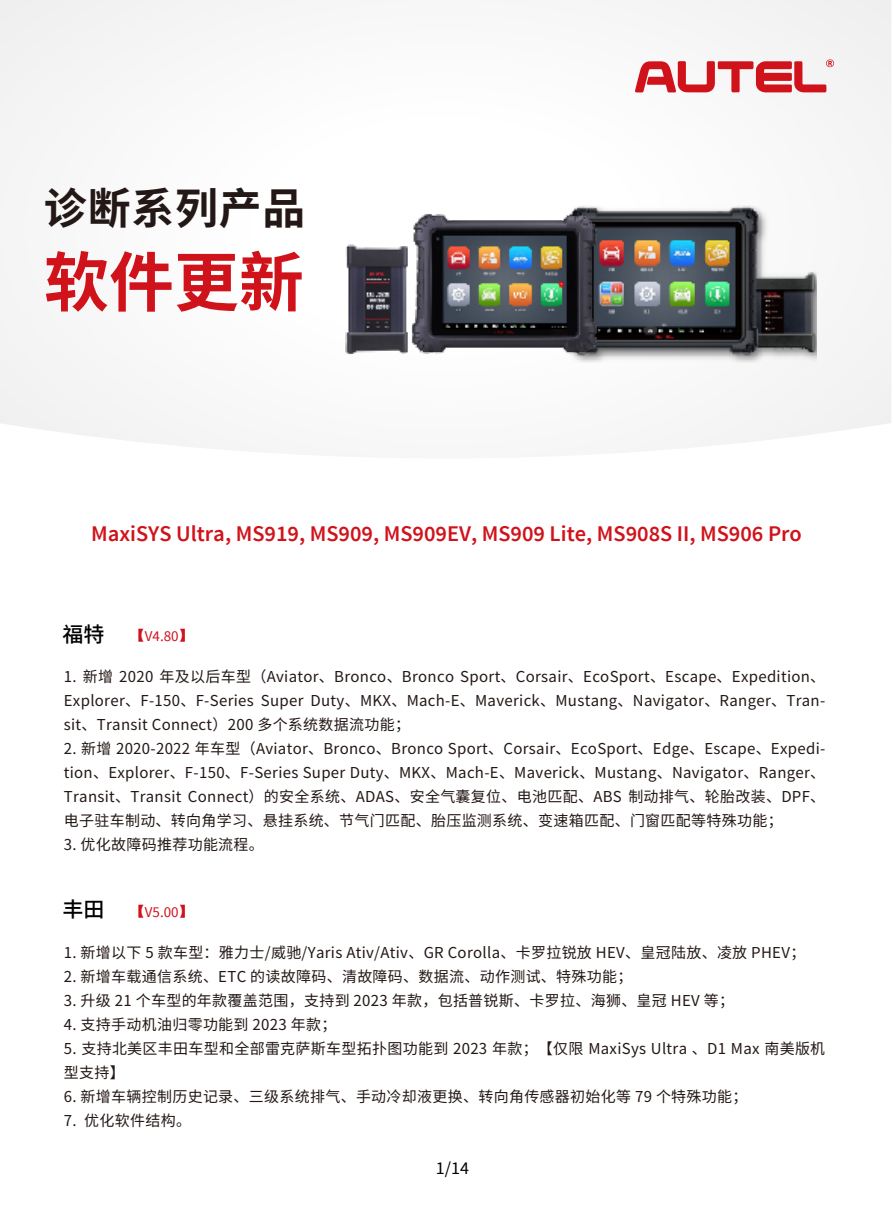
<style>
.page{position:relative;width:893px;height:1212px;background:#fff}
.page>*{position:absolute;margin:0;border:0;box-sizing:border-box;transform-origin:0 0}
.t1{font:700 64.95px "Source Han Sans CN";color:#d0121b}
.t2{font:700 42.9px "Source Han Sans CN";letter-spacing:.02em;color:#231815}
.t3{font:600 22.35px "Source Sans Pro";color:#d0121b}
.t4{font:18px "Source Sans Pro";color:#000}
.t5{font:15px/24px "Source Han Sans CN";letter-spacing:.02em;color:#231815;text-align:justify}
.t6{font:15px "Source Sans Pro";color:#d0121b}
.s1{font-family:"Source Han Sans CN";font-weight:500;font-size:21px;color:#000}
.s2{font-family:"Adobe Song Std";font-weight:300}
</style>
<div class="page">
<svg style="left:0;top:0;width:891px;height:448px"></svg>
<svg style="left:635px;top:59px;width:199px;height:34px"></svg>
<img style="left:596px;top:206px;width:221px;height:156px">
<img style="left:345px;top:206px;width:251px;height:156px">
<h2 class="t2" style="left:44px;top:186px;width:263px">诊断系列产品</h2>
<h1 class="t1" style="left:44px;top:249px;width:261px">软件更新</h1>
<h3 class="t3" style="left:91px;top:520px;width:712px">MaxiSYS Ultra, MS919, MS909, MS909EV, MS909 Lite, MS908S II, MS906 Pro</h3>
<p class="t6" style="left:62px;top:627px;width:133px"><span class="s1">福特</span> <span class="s2">【</span>V4.80<span class="s2">】</span></p>
<p class="t5" style="left:64px;top:664px;width:763px">1. 新增 2020 年及以后车型（Aviator、Bronco、Bronco Sport、Corsair、EcoSport、Escape、Expedition、Explorer、F-150、F-Series Super Duty、MKX、Mach-E、Maverick、Mustang、Navigator、Ranger、Tran&shy;sit、Transit Connect）200 多个系统数据流功能；</p>
<p class="t5" style="left:64px;top:736px;width:763px">2. 新增 2020-2022 年车型（Aviator、Bronco、Bronco Sport、Corsair、EcoSport、Edge、Escape、Expedi&shy;tion、Explorer、F-150、F-Series Super Duty、MKX、Mach-E、Maverick、Mustang、Navigator、Ranger、Transit、Transit Connect）的安全系统、ADAS、安全气囊复位、电池匹配、ABS 制动排气、轮胎改装、DPF、电子驻车制动、转向角学习、悬挂系统、节气门匹配、胎压监测系统、变速箱匹配、门窗匹配等特殊功能；</p>
<p class="t5" style="left:64px;top:832px;width:202px">3. 优化故障码推荐功能流程。</p>
<p class="t6" style="left:62px;top:902px;width:133px"><span class="s1">丰田</span> <span class="s2">【</span>V5.00<span class="s2">】</span></p>
<p class="t5" style="left:64px;top:940px;width:743px">1. 新增以下 5 款车型：雅力士/威驰/Yaris Ativ/Ativ、GR Corolla、卡罗拉锐放 HEV、皇冠陆放、凌放 PHEV；</p>
<p class="t5" style="left:64px;top:964px;width:570px">2. 新增车载通信系统、ETC 的读故障码、清故障码、数据流、动作测试、特殊功能；</p>
<p class="t5" style="left:64px;top:988px;width:672px">3. 升级 21 个车型的年款覆盖范围，支持到 2023 年款，包括普锐斯、卡罗拉、海狮、皇冠 HEV 等；</p>
<p class="t5" style="left:64px;top:1012px;width:274px">4. 支持手动机油归零功能到 2023 年款；</p>
<p class="t5" style="left:64px;top:1036px;width:763px">5. 支持北美区丰田车型和全部雷克萨斯车型拓扑图功能到 2023 年款；【仅限 MaxiSys Ultra 、D1 Max 南美版机型支持】</p>
<p class="t5" style="left:64px;top:1084px;width:685px">6. 新增车辆控制历史记录、三级系统排气、手动冷却液更换、转向角传感器初始化等 79 个特殊功能；</p>
<p class="t5" style="left:64px;top:1108px;width:129px">7. 优化软件结构。</p>
<p class="t4" style="left:436px;top:1157px;width:35px">1/14</p>
</div>
